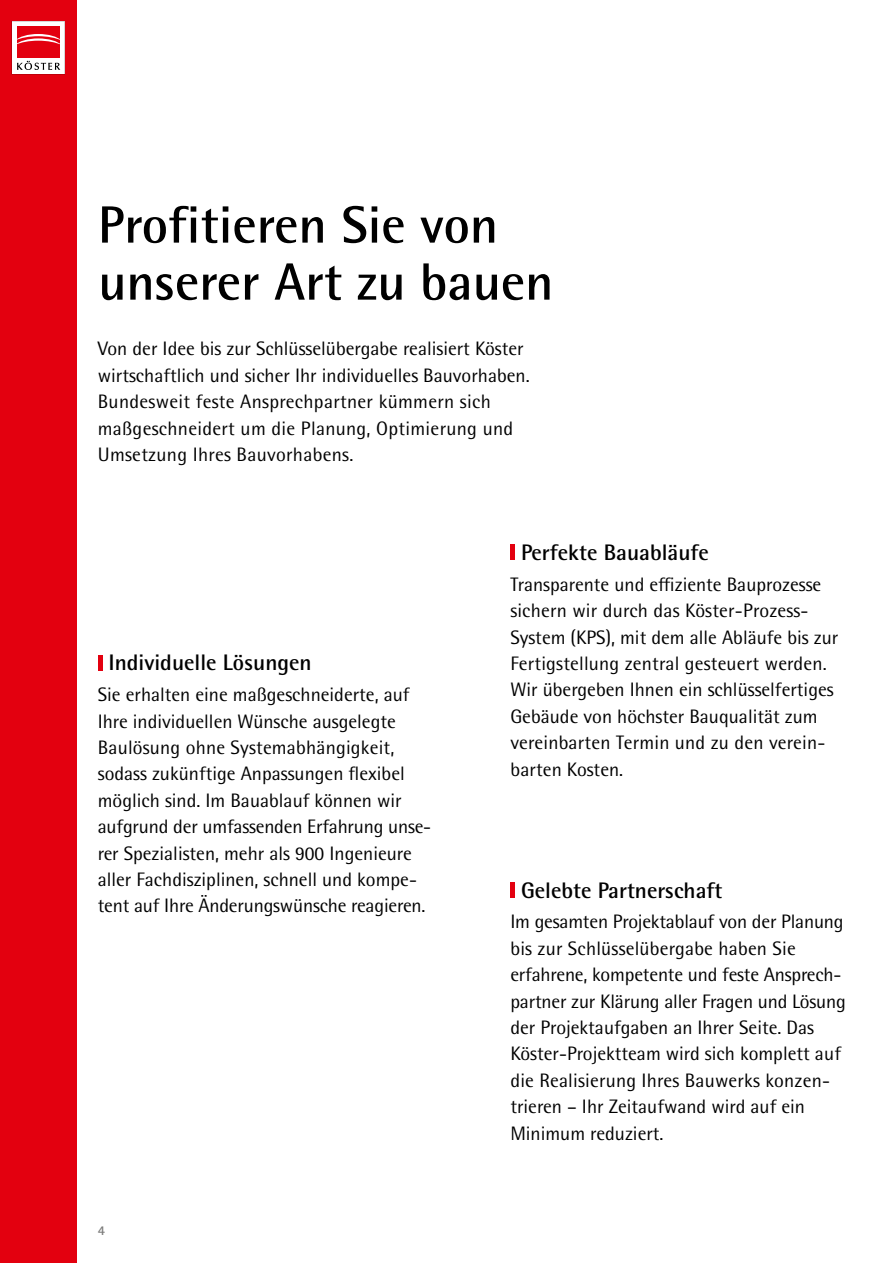
<style>
.page{position:relative;width:893px;height:1263px;background:#fff}
.page>*{position:absolute;margin:0;border:0;box-sizing:border-box;transform-origin:0 0}
.t1{font:700 52.5px/57px "Rotis Semi Sans Pro";color:#000}
.t2{font:700 22.5px "Rotis Semi Sans Pro";color:#000}
.t3{font:19.5px/26.4px "Rotis Semi Sans Pro";color:#000}
.t4{font:700 13.5px "Rotis Semi Sans Pro";color:#7b7b7a}
</style>
<div class="page">
<div style="left:510px;top:545px;width:5px;height:15px;background:#e3000f"></div>
<hr style="left:98px;top:655px;width:4px;height:15px;background:#e3000f">
<div style="left:510px;top:882px;width:5px;height:16px;background:#e3000f"></div>
<div style="left:0;top:0;width:77px;height:1263px;background:#e3000f"></div>
<svg style="left:12px;top:21px;width:53px;height:53px"></svg>
<h1 class="t1" style="left:98px;top:196px;width:457px">Profitieren Sie von unserer Art zu bauen</h1>
<p class="t3" style="left:98px;top:336px;width:433px">Von der Idee bis zur Schlüsselübergabe realisiert Köster wirtschaftlich und sicher Ihr individuelles Bauvorhaben.<br>Bundesweit feste Ansprechpartner kümmern sich maßgeschneidert um die Planung, Optimierung und Umsetzung Ihres Bauvorhabens.</p>
<p class="t2" style="left:109px;top:649px;width:205px">Individuelle Lösungen</p>
<p class="t3" style="left:98px;top:681px;width:335px">Sie erhalten eine maßgeschneiderte, auf Ihre individuellen Wünsche ausgelegte Baulösung ohne Systemabhängigkeit, sodass zukünftige Anpassungen flexibel möglich sind. Im Bauablauf können wir aufgrund der umfassenden Erfahrung unse&shy;rer Spezialisten, mehr als 900 Ingenieure aller Fachdisziplinen, schnell und kompe&shy;tent auf Ihre Änderungswünsche reagieren.</p>
<p class="t4" style="left:98px;top:1222px;width:9px">4</p>
<p class="t2" style="left:521px;top:539px;width:189px">Perfekte Bauabläufe</p>
<p class="t3" style="left:510px;top:571px;width:330px">Transparente und effiziente Bauprozesse sichern wir durch das Köster-Prozess-System (KPS), mit dem alle Abläufe bis zur Fertigstellung zentral gesteuert werden.<br>Wir übergeben Ihnen ein schlüsselfertiges Gebäude von höchster Bauqualität zum vereinbarten Termin und zu den verein&shy;barten Kosten.</p>
<p class="t2" style="left:521px;top:876px;width:203px">Gelebte Partnerschaft</p>
<p class="t3" style="left:510px;top:908px;width:337px">Im gesamten Projektablauf von der Planung bis zur Schlüsselübergabe haben Sie erfahrene, kompetente und feste Ansprech&shy;partner zur Klärung aller Fragen und Lösung der Projektaufgaben an Ihrer Seite. Das Köster-Projektteam wird sich komplett auf die Realisierung Ihres Bauwerks konzen&shy;trieren – Ihr Zeitaufwand wird auf ein Minimum reduziert.</p>
</div>
